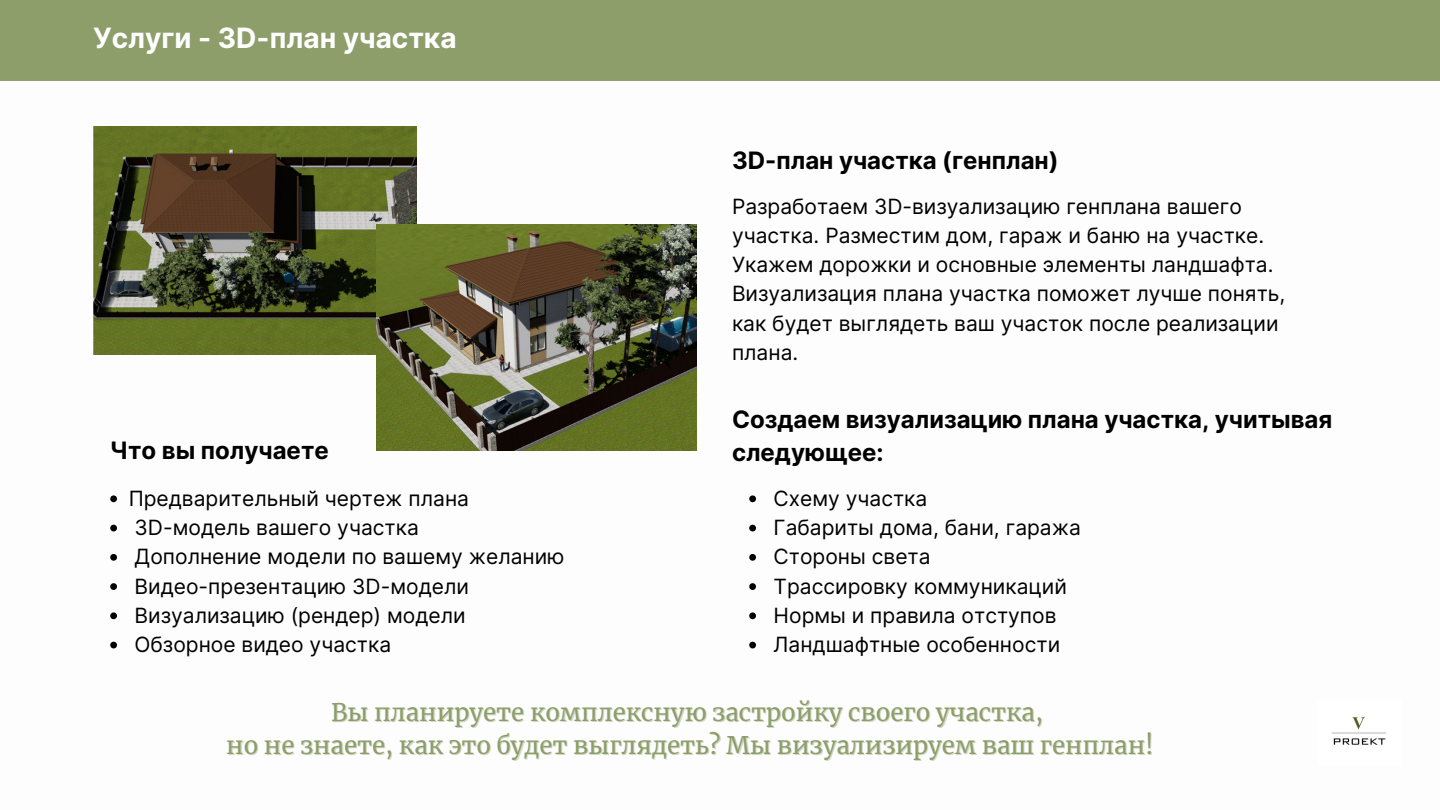
<style>
.page{position:relative;width:1440px;height:810px;background:#fff}
.page>*{position:absolute;margin:0;border:0;box-sizing:border-box;transform-origin:0 0}
.t1{font:700 28px "Inter";color:#fff}
.t2{font:24px "Merriweather";color:#8d9e6b}
.t3{font:700 24px/33px "Inter";color:#000}
.t4{font:21px/29.2px "Inter";color:#000}
</style>
<div class="page">
<div style="left:0;top:0;width:1440px;height:81px;background:#8d9e6b"></div>
<img style="left:93px;top:126px;width:323px;height:229px">
<img style="left:377px;top:224px;width:319px;height:227px">
<svg style="left:749px;top:495px;width:7px;height:7px"></svg>
<svg style="left:749px;top:525px;width:7px;height:6px"></svg>
<svg style="left:749px;top:554px;width:7px;height:7px"></svg>
<svg style="left:749px;top:583px;width:7px;height:7px"></svg>
<svg style="left:749px;top:612px;width:7px;height:7px"></svg>
<svg style="left:749px;top:642px;width:7px;height:6px"></svg>
<svg style="left:110px;top:495px;width:7px;height:7px"></svg>
<svg style="left:110px;top:525px;width:7px;height:6px"></svg>
<svg style="left:110px;top:554px;width:7px;height:7px"></svg>
<svg style="left:110px;top:583px;width:7px;height:7px"></svg>
<svg style="left:110px;top:612px;width:7px;height:7px"></svg>
<svg style="left:110px;top:642px;width:7px;height:6px"></svg>
<img style="left:1332px;top:717px;width:54px;height:28px">
<p class="t1" style="left:93px;top:21px;width:365px">Услуги - 3D-план участка</p>
<p class="t3" style="left:110px;top:433px;width:220px">Что вы получаете</p>
<p class="t4" style="left:129px;top:484px;width:342px">Предварительный чертеж плана</p>
<p class="t4" style="left:135px;top:513px;width:286px">3D-модель вашего участка</p>
<p class="t4" style="left:135px;top:542px;width:431px">Дополнение модели по вашему желанию</p>
<p class="t4" style="left:135px;top:571px;width:336px">Видео-презентацию 3D-модели</p>
<p class="t4" style="left:135px;top:601px;width:333px">Визуализацию (рендер) модели</p>
<p class="t4" style="left:135px;top:630px;width:258px">Обзорное видео участка</p>
<p class="t3" style="left:732px;top:143px;width:328px">3D-план участка (генплан)</p>
<p class="t4" style="left:732px;top:191px;width:555px">Разработаем 3D-визуализацию генплана вашего участка. Разместим дом, гараж и баню на участке.<br>Укажем дорожки и основные элементы ландшафта.<br>Визуализация плана участка поможет лучше понять, как будет выглядеть ваш участок после реализации плана.</p>
<p class="t3" style="left:732px;top:403px;width:602px">Создаем визуализацию плана участка, учитывая следующее:</p>
<p class="t4" style="left:774px;top:484px;width:155px">Схему участка</p>
<p class="t4" style="left:774px;top:513px;width:309px">Габариты дома, бани, гаража</p>
<p class="t4" style="left:774px;top:542px;width:159px">Стороны света</p>
<p class="t4" style="left:774px;top:571px;width:295px">Трассировку коммуникаций</p>
<p class="t4" style="left:774px;top:601px;width:284px">Нормы и правила отступов</p>
<p class="t4" style="left:774px;top:630px;width:288px">Ландшафтные особенности</p>
<p class="t2" style="left:331px;top:697px;width:713px">Вы планируете комплексную застройку своего участка,</p>
<p class="t2" style="left:226px;top:730px;width:929px">но не знаете, как это будет выглядеть? Мы визуализируем ваш генплан!</p>
</div>
